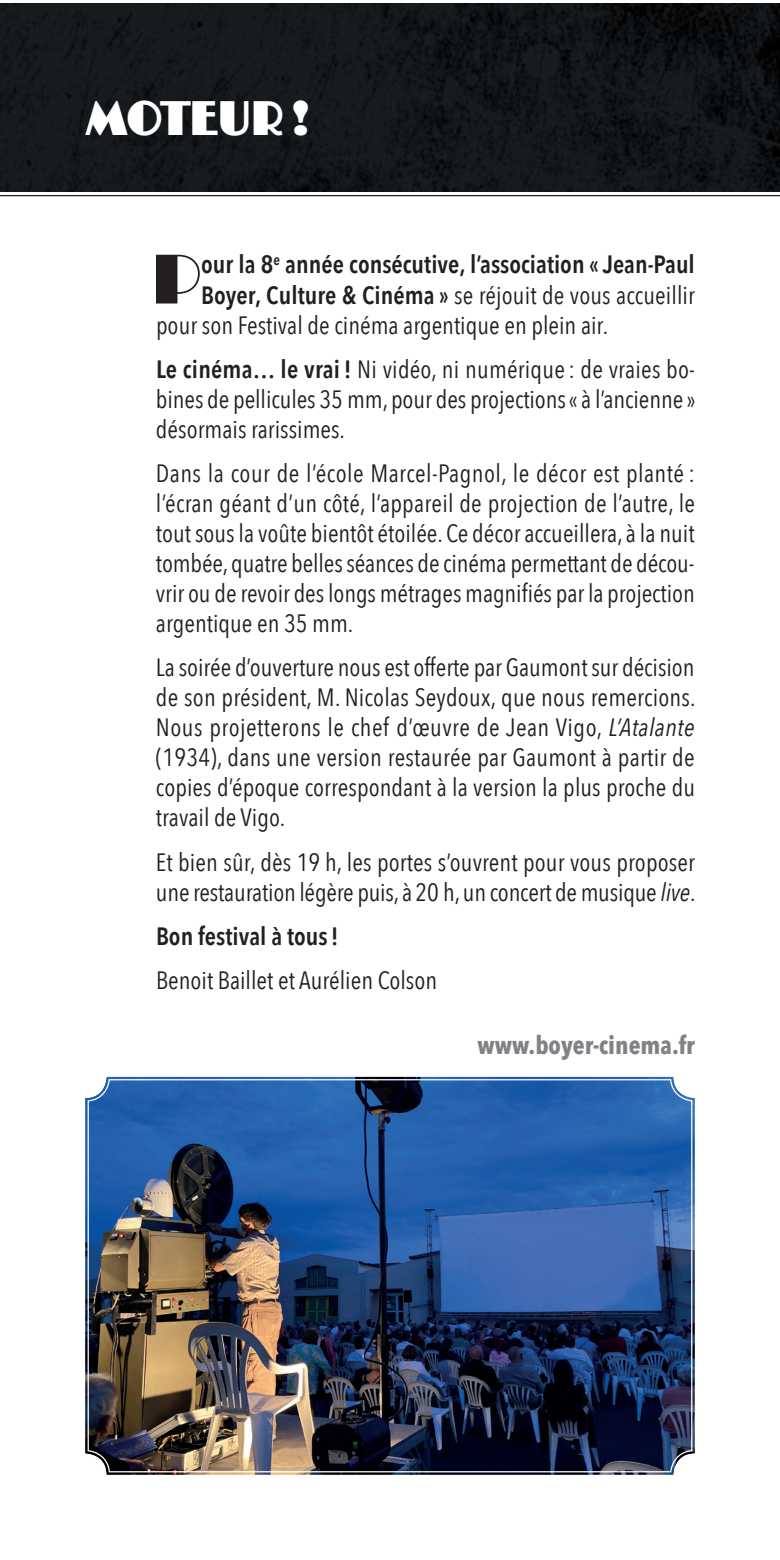
<style>
.page{position:relative;width:780px;height:1560px;background:#fff}
.page>*{position:absolute;margin:0;border:0;box-sizing:border-box;transform-origin:0 0}
.t1{font:65px "Broadacre Thin 4";color:#231f20}
.t2{font:45px "Broadacre Regular 4";letter-spacing:-.03em;color:#fff;scale:.94 1}
.t3{font:25px/30px "Avenir Next Condensed";color:#231f20;text-align:justify}
.t4{font:600 25px "Avenir Next Condensed";color:#231f20}
.t5{font:700 25px "Avenir Next Condensed";color:#808285}
.s1{font-weight:600}
.s2{font-style:italic}
</style>
<div class="page">
<svg style="left:734px;top:4px;width:46px;height:187px;background:#0e1012"></svg>
<img style="left:0;top:4px;width:734px;height:187px">
<img style="left:85px;top:1076px;width:610px;height:399px">
<hr style="left:0;top:195px;width:780px;height:1px;background:#231f20">
<h2 class="t2" style="left:85px;top:90px;width:243px">MOTEUR!</h2>
<h1 class="t1" style="left:152px;top:240px;width:51px">P</h1>
<p class="t4" style="left:201px;top:243px;width:495px">our la 8<sup>e</sup> année consécutive, l’association « Jean-Paul</p>
<p class="t3" style="left:201px;top:278px;width:495px"><span class="s1">Boyer, Culture &amp; Cinéma »</span> se réjouit de vous accueillir</p>
<p class="t3" style="left:156px;top:308px;width:454px">pour son Festival de cinéma argentique en plein air.</p>
<p class="t3" style="left:156px;top:353px;width:541px"><span class="s1">Le cinéma… le vrai!</span> Ni vidéo, ni numérique : de vraies bo&shy;bines de pellicules 35 mm, pour des projections « à l’ancienne » désormais rarissimes.</p>
<p class="t3" style="left:156px;top:457px;width:540px">Dans la cour de l’école Marcel-Pagnol, le décor est planté : l’écran géant d’un côté, l’appareil de projection de l’autre, le tout sous la voûte bientôt étoilée. Ce décor accueillera, à la nuit tombée, quatre belles séances de cinéma permettant de décou&shy;vrir ou de revoir des longs métrages magnifiés par la projection argentique en 35 mm.</p>
<p class="t3" style="left:156px;top:651px;width:541px">La soirée d’ouverture nous est offerte par Gaumont sur décision de son président, M. Nicolas Seydoux, que nous remercions.<br>Nous projetterons le chef d’œuvre de Jean Vigo, <span class="s2">L’Atalante </span>(1934), dans une version restaurée par Gaumont à partir de copies d’époque correspondant à la version la plus proche du travail de Vigo.</p>
<p class="t3" style="left:156px;top:845px;width:541px">Et bien sûr, dès 19 h, les portes s’ouvrent pour vous proposer une restauration légère puis, à 20 h, un concert de musique <span class="s2">live</span>.</p>
<p class="t4" style="left:156px;top:914px;width:184px">Bon festival à tous!</p>
<p class="t3" style="left:156px;top:963px;width:283px">Benoit Baillet et Aurélien Colson</p>
<p class="t5" style="left:477px;top:1029px;width:219px">www.boyer-cinema.fr</p>
</div>
